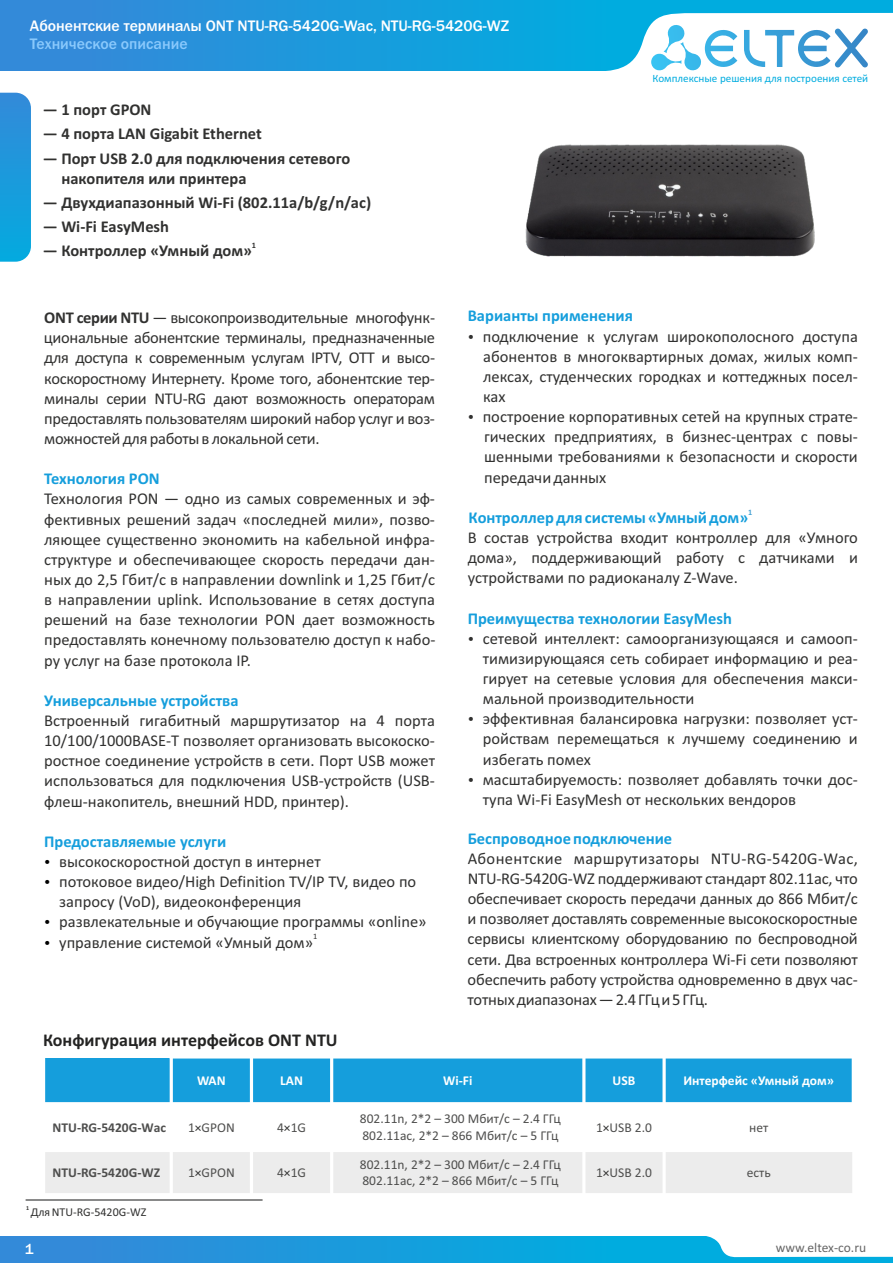
<style>
.page{position:relative;width:893px;height:1263px;background:#fff}
.page>*{position:absolute;margin:0;border:0;box-sizing:border-box;transform-origin:0 0}
.t1{font:700 18px "Calibri";color:#242423}
.t2{font:16.5px/20.1px "Calibri";color:#313130;text-align:justify}
.t3{font:700 16.5px/20.1px "Calibri";color:#313130}
.t4{font:700 16.5px "Calibri";color:#159edc}
.t5{font:500 15.75px "Franklin Gothic";color:#fff}
.t6{font:500 15.75px "Franklin Gothic";color:#8ac9fc}
.t7{font:500 15px "Franklin Gothic";color:#fff}
.t8{font:13.5px/16.5px "Calibri";color:#4e4e4d}
.t9{font:700 13.5px "Calibri";color:#fff}
.t10{font:700 13.5px "Calibri";color:#4e4e4d}
.t11{font:13.5px "Calibri";color:#666}
.t12{font:12px "Calibri";color:#313130}
.t13{font:11.1px "Calibri";color:#00acdf}
.t14{font:700 8.25px "Calibri";color:#313130}
.t15{font:8.25px "Calibri";color:#313130}
.t16{font:700 8.25px "Calibri";color:#47a2d3}
.t17{font:700 6px "Calibri";color:#313130}
.s1{font-weight:700}
.s2{color:#313130}
</style>
<div class="page">
<svg style="left:0;top:93px;width:31px;height:169px;background:#1f9cdc"></svg>
<div style="left:0;top:1236px;width:893px;height:27px;background:linear-gradient(to right,#3489d9,#00b4e0)"></div>
<svg style="left:703px;top:1236px;width:190px;height:21px"></svg>
<div style="left:0;top:0;width:893px;height:71px;background:linear-gradient(to right,#3489d9,#00b4e0)"></div>
<svg style="left:589px;top:13px;width:304px;height:58px"></svg>
<hr style="left:26px;top:1199px;width:237px;height:1px;background:#151616">
<img style="left:525px;top:144px;width:290px;height:113px">
<div style="left:44px;top:1057px;width:127px;height:47px;background:#159edc"></div>
<div style="left:171px;top:1057px;width:80px;height:47px;background:#159edc"></div>
<div style="left:251px;top:1057px;width:81px;height:47px;background:#159edc"></div>
<div style="left:332px;top:1057px;width:252px;height:47px;background:#159edc"></div>
<div style="left:584px;top:1057px;width:80px;height:47px;background:#159edc"></div>
<div style="left:664px;top:1057px;width:189px;height:47px;background:#159edc"></div>
<div style="left:44px;top:1150px;width:127px;height:45px;background:#ececec"></div>
<div style="left:171px;top:1150px;width:80px;height:45px;background:#ececec"></div>
<div style="left:251px;top:1150px;width:81px;height:45px;background:#ececec"></div>
<div style="left:332px;top:1150px;width:252px;height:45px;background:#ececec"></div>
<div style="left:584px;top:1150px;width:80px;height:45px;background:#ececec"></div>
<div style="left:664px;top:1150px;width:189px;height:45px;background:#ececec"></div>
<hr style="left:43px;top:1056px;width:2px;height:140px;background:#fff">
<hr style="left:170px;top:1055px;width:3px;height:141px;background:#fff">
<hr style="left:250px;top:1055px;width:3px;height:141px;background:#fff">
<hr style="left:330px;top:1055px;width:3px;height:141px;background:#fff">
<hr style="left:582px;top:1055px;width:3px;height:141px;background:#fff">
<svg style="left:662px;top:1058px;width:4px;height:135px"></svg>
<hr style="left:852px;top:1102px;width:2px;height:94px;background:#fff">
<hr style="left:852px;top:1055px;width:3px;height:50px;background:#fff">
<hr style="left:43px;top:1193px;width:811px;height:3px;background:#fff">
<hr style="left:43px;top:1149px;width:811px;height:3px;background:#fff">
<hr style="left:43px;top:1102px;width:812px;height:3px;background:#fff">
<hr style="left:43px;top:1056px;width:130px;height:2px;background:#fff">
<hr style="left:170px;top:1055px;width:685px;height:3px;background:#fff">
<p class="t5" style="left:30px;top:20px;width:481px">Абонентские терминалы ONT NTU-RG-5420G-Wac, NTU-RG-5420G-WZ</p>
<p class="t6" style="left:30px;top:38px;width:159px">Техническое описание</p>
<p class="t3" style="left:43px;top:101px;width:110px">— 1 порт GPON</p>
<p class="t3" style="left:43px;top:125px;width:221px">— 4 порта LAN Gigabit Ethernet</p>
<p class="t3" style="left:61px;top:149px;width:290px;text-indent:-19px">— Порт USB 2.0 для подключения сетевого накопителя или принтера</p>
<p class="t3" style="left:43px;top:194px;width:330px">— Двухдиапазонный Wi-Fi (802.11a/b/g/n/ac)</p>
<p class="t3" style="left:43px;top:218px;width:128px">— Wi-Fi EasyMesh</p>
<p class="t14" style="left:252px;top:242px;width:6px">1</p>
<p class="t3" style="left:43px;top:242px;width:211px">— Контроллер «Умный дом»</p>
<p class="t2" style="left:44px;top:309px;width:393px"><span class="s1">ONT серии NTU</span> — высокопроизводительные многофунк&shy;циональные абонентские терминалы, предназначенные для доступа к современным услугам IPTV, OTT и высо&shy;коскоростному Интернету. Кроме того, абонентские тер&shy;миналы серии NTU-RG дают возможность операторам предоставлять пользователям широкий набор услуг и воз&shy;можностей для работы в локальной сети.</p>
<p class="t4" style="left:44px;top:472px;width:117px">Технология PON</p>
<p class="t2" style="left:44px;top:490px;width:393px">Технология PON — одно из самых современных и эф&shy;фективных решений задач «последней мили», позво&shy;ляющее существенно экономить на кабельной инфра&shy;структуре и обеспечивающее скорость передачи дан&shy;ных до 2,5 Гбит/с в направлении downlink и 1,25 Гбит/с в направлении uplink. Использование в сетях доступа решений на базе технологии PON дает возможность предоставлять конечному пользователю доступ к набо&shy;ру услуг на базе протокола IP.</p>
<p class="t4" style="left:44px;top:693px;width:196px">Универсальные устройства</p>
<p class="t2" style="left:44px;top:712px;width:392px">Встроенный гигабитный маршрутизатор на 4 порта 10/100/1000BASE-T позволяет организовать высокоско&shy;ростное соединение устройств в сети. Порт USB может использоваться для подключения USB-устройств (USB&shy;флеш-накопитель, внешний HDD, принтер).</p>
<p class="t4" style="left:44px;top:834px;width:183px">Предоставляемые услуги</p>
<p class="t2" style="left:59px;top:853px;width:369px;text-align:left">высокоскоростной доступ в интернет<br>потоковое видео/High Definition TV/IP TV, видео по запросу (VoD), видеоконференция развлекательные и обучающие программы «online»</p>
<p class="t15" style="left:313px;top:933px;width:6px">1</p>
<p class="t2" style="left:59px;top:933px;width:255px">управление системой «Умный дом»</p>
<p class="t1" style="left:43px;top:1033px;width:296px">Конфигурация интерфейсов ONT NTU</p>
<p class="t13" style="left:652px;top:73px;width:217px">Комплексные решения для построения сетей</p>
<p class="t4" style="left:468px;top:309px;width:167px">Варианты применения</p>
<p class="t2" style="left:483px;top:327px;width:377px;text-align:left">подключение к услугам широкополосного доступа абонентов в многоквартирных домах, жилых комп&shy;лексах, студенческих городках и коттеджных посел&shy;ках<br>построение корпоративных сетей на крупных страте&shy;гических предприятиях, в бизнес-центрах с повы&shy;шенными требованиями к безопасности и скорости передачи данных</p>
<p class="t4" style="left:469px;top:510px;width:281px">Контроллер для системы «Умный дом»</p>
<p class="t16" style="left:748px;top:508px;width:6px">1</p>
<p class="t2" style="left:468px;top:529px;width:392px">В состав устройства входит контроллер для «Умного дома», поддерживающий работу с датчиками и устройствами по радиоканалу Z-Wave.</p>
<p class="t4" style="left:468px;top:611px;width:266px">Преимущества технологии EasyMesh</p>
<p class="t2" style="left:483px;top:629px;width:377px;text-align:left">сетевой интеллект: самоорганизующаяся и самооп&shy;тимизирующаяся сеть собирает информацию и реа&shy;гирует на сетевые условия для обеспечения макси&shy;мальной производительности<br>эффективная балансировка нагрузки: позволяет уст&shy;ройствам перемещаться к лучшему соединению и избегать помех<br>масштабируемость: позволяет добавлять точки дос&shy;тупа Wi-Fi EasyMesh от нескольких вендоров</p>
<p class="t4" style="left:468px;top:831px;width:206px">Беспроводное подключение</p>
<p class="t2" style="left:468px;top:850px;width:392px">Абонентские маршрутизаторы NTU-RG-5420G-Wac, NTU-RG-5420G-WZ поддерживают стандарт 802.11ac, что обеспечивает скорость передачи данных до 866 Мбит/с и позволяет доставлять современные высокоскоростные сервисы клиентскому оборудованию по беспроводной сети. Два встроенных контроллера Wi-Fi сети позволяют обеспечить работу устройства одновременно в двух час&shy;тотныхдиапазонах—2.4ГГци5ГГц.</p>
<p class="t9" style="left:197px;top:1075px;width:30px">WAN</p>
<p class="t9" style="left:280px;top:1075px;width:24px">LAN</p>
<p class="t9" style="left:443px;top:1075px;width:31px">Wi-Fi</p>
<p class="t9" style="left:613px;top:1075px;width:24px">USB</p>
<p class="t9" style="left:683px;top:1075px;width:152px">Интерфейс «Умный дом»</p>
<p class="t10" style="left:53px;top:1121px;width:115px">NTU-RG-5420G-Wac</p>
<p class="t8" style="left:188px;top:1120px;width:48px">1<span class="s2">×</span>GPON</p>
<p class="t8" style="left:277px;top:1120px;width:30px">4<span class="s2">×</span>1G</p>
<p class="t8" style="left:360px;top:1112px;width:203px">802.11n, 2*2 – 300 Мбит/с – 2.4 ГГц<br>802.11ac, 2*2 – 866 Мбит/с – 5 ГГц</p>
<p class="t8" style="left:596px;top:1120px;width:57px">1<span class="s2">×</span>USB 2.0</p>
<p class="t8" style="left:749px;top:1120px;width:21px">нет</p>
<p class="t10" style="left:53px;top:1167px;width:109px">NTU-RG-5420G-WZ</p>
<p class="t8" style="left:188px;top:1165px;width:48px">1<span class="s2">×</span>GPON</p>
<p class="t8" style="left:277px;top:1165px;width:30px">4<span class="s2">×</span>1G</p>
<p class="t8" style="left:360px;top:1157px;width:203px">802.11n, 2*2 – 300 Мбит/с – 2.4 ГГц<br>802.11ac, 2*2 – 866 Мбит/с – 5 ГГц</p>
<p class="t8" style="left:596px;top:1165px;width:57px">1<span class="s2">×</span>USB 2.0</p>
<p class="t8" style="left:747px;top:1165px;width:26px">есть</p>
<p class="t17" style="left:26px;top:1205px;width:5px">1</p>
<p class="t12" style="left:31px;top:1207px;width:117px">Для NTU-RG-5420G-WZ</p>
<p class="t7" style="left:25px;top:1243px;width:10px">1</p>
<p class="t11" style="left:776px;top:1242px;width:92px">www.eltex-co.ru</p>
</div>
